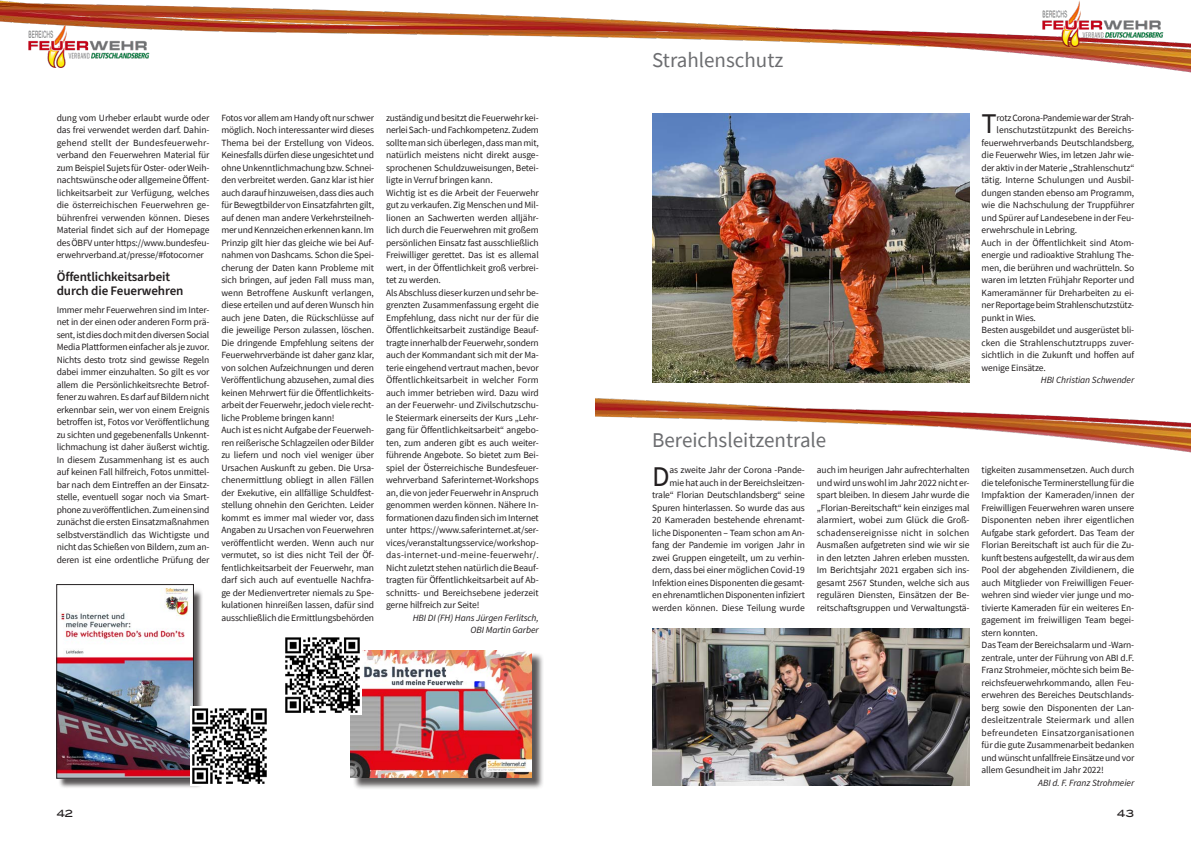
<style>
.page{position:relative;width:1191px;height:842px;background:#fff}
.page>*{position:absolute;margin:0;border:0;box-sizing:border-box;transform-origin:0 0}
._2020_Text{font:28.6px "Source Sans Pro";color:#231f20}
._2020_Pagina{font:21px "Source Sans Pro";color:#6c6d70}
._2020_Zwischentitel{font:600 13px/14px "Source Sans Pro";letter-spacing:-.01em;color:#231f20}
.t1{font:500 10px "Blair ITC";color:#231f20}
._2020_Text-2{font:9.5px/12.5px "Source Sans Pro";letter-spacing:-.01em;color:#231f20;text-align:justify}
._2020_Autor{font:italic 9.5px "Source Sans Pro";letter-spacing:-.01em;color:#231f20}
</style>
<div class="page">
<img style="left:0;top:0;width:1191px;height:73px">
<img style="left:595px;top:379px;width:596px;height:74px">
<img style="left:1037px;top:0;width:127px;height:47px">
<img style="left:652px;top:628px;width:317px;height:157px">
<img style="left:652px;top:113px;width:317px;height:270px">
<div style="left:352px;top:652px;width:192px;height:138px;background:#231f20;opacity:.75"></div>
<img style="left:351px;top:651px;width:180px;height:127px">
<div style="left:58px;top:586px;width:146px;height:202px;background:#231f20;opacity:.75"></div>
<img style="left:59px;top:588px;width:133px;height:188px">
<div style="left:57px;top:584px;width:137px;height:194px;border:1px solid #231f20"></div>
<img style="left:190px;top:707px;width:77px;height:78px">
<img style="left:285px;top:637px;width:77px;height:78px">
<p class="_2020_Text-2" style="left:57px;top:111px;width:154px">dung vom Urheber erlaubt wurde oder das frei verwendet werden darf. Dahin&shy;gehend stellt der Bundesfeuerwehr&shy;verband den Feuerwehren Material für zum Beispiel Sujets für Oster- oder Weih&shy;nachtswünsche oder allgemeine Öffent&shy;lichkeitsarbeit zur Verfügung, welches die österreichischen Feuerwehren ge&shy;bührenfrei verwenden können. Dieses Material findet sich auf der Homepage des ÖBFV unter https://www.bundesfeu&shy;erwehrverband.at/presse/#fotocorner</p>
<p class="_2020_Zwischentitel" style="left:57px;top:270px;width:128px">Öffentlichkeitsarbeit durch die Feuerwehren</p>
<p class="_2020_Text-2" style="left:57px;top:303px;width:154px">Immer mehr Feuerwehren sind im Inter&shy;net in der einen oder anderen Form prä&shy;sent, ist dies doch mit den diversen Social Media Plattformen einfacher als je zuvor.<br>Nichts desto trotz sind gewisse Regeln dabei immer einzuhalten. So gilt es vor allem die Persönlichkeitsrechte Betrof&shy;fener zu wahren. Es darf auf Bildern nicht erkennbar sein, wer von einem Ereignis betroffen ist, Fotos vor Veröffentlichung zu sichten und gegebenenfalls Unkennt&shy;lichmachung ist daher äußerst wichtig.<br>In diesem Zusammenhang ist es auch auf keinen Fall hilfreich, Fotos unmittel&shy;bar nach dem Eintreffen an der Einsatz&shy;stelle, eventuell sogar noch via Smart&shy;phone zu veröffentlichen. Zum einen sind zunächst die ersten Einsatzmaßnahmen selbstverständlich das Wichtigste und nicht das Schießen von Bildern, zum an&shy;deren ist eine ordentliche Prüfung der</p>
<p class="_2020_Text-2" style="left:221px;top:111px;width:154px">Fotos vor allem am Handy oft nur schwer möglich. Noch interessanter wird dieses Thema bei der Erstellung von Videos.<br>Keinesfalls dürfen diese ungesichtet und ohne Unkenntlichmachung bzw. Schnei&shy;den verbreitet werden. Ganz klar ist hier auch darauf hinzuweisen, dass dies auch für Bewegtbilder von Einsatzfahrten gilt, auf denen man andere Verkehrsteilneh&shy;mer und Kennzeichen erkennen kann. Im Prinzip gilt hier das gleiche wie bei Auf&shy;nahmen von Dashcams. Schon die Spei&shy;cherung der Daten kann Probleme mit sich bringen, auf jeden Fall muss man, wenn Betroffene Auskunft verlangen, diese erteilen und auf deren Wunsch hin auch jene Daten, die Rückschlüsse auf die jeweilige Person zulassen, löschen.<br>Die dringende Empfehlung seitens der Feuerwehrverbände ist daher ganz klar, von solchen Aufzeichnungen und deren Veröffentlichung abzusehen, zumal dies keinen Mehrwert für die Öffentlichkeits&shy;arbeit der Feuerwehr, jedoch viele recht&shy;liche Probleme bringen kann!</p>
<p class="_2020_Text-2" style="left:221px;top:424px;width:154px">Auch ist es nicht Aufgabe der Feuerweh&shy;ren reißerische Schlagzeilen oder Bilder zu liefern und noch viel weniger über Ursachen Auskunft zu geben. Die Ursa&shy;chenermittlung obliegt in allen Fällen der Exekutive, ein allfällige Schuldfest&shy;stellung ohnehin den Gerichten. Leider kommt es immer mal wieder vor, dass Angaben zu Ursachen von Feuerwehren veröffentlicht werden. Wenn auch nur vermutet, so ist dies nicht Teil der Öf&shy;fentlichkeitsarbeit der Feuerwehr, man darf sich auch auf eventuelle Nachfra&shy;ge der Medienvertreter niemals zu Spe&shy;kulationen hinreißen lassen, dafür sind ausschließlich die Ermittlungsbehörden</p>
<p class="_2020_Text-2" style="left:386px;top:111px;width:154px">zuständig und besitzt die Feuerwehr kei&shy;nerlei Sach- und Fachkompetenz. Zudem sollte man sich überlegen, dass man mit, natürlich meistens nicht direkt ausge&shy;sprochenen Schuldzuweisungen, Betei&shy;ligte in Verruf bringen kann.</p>
<p class="_2020_Text-2" style="left:386px;top:186px;width:154px">Wichtig ist es die Arbeit der Feuerwehr gut zu verkaufen. Zig Menschen und Mil&shy;lionen an Sachwerten werden alljähr&shy;lich durch die Feuerwehren mit großem persönlichen Einsatz fast ausschließlich Freiwilliger gerettet. Das ist es allemal wert, in der Öffentlichkeit groß verbrei&shy;tet zu werden.</p>
<p class="_2020_Text-2" style="left:386px;top:286px;width:154px">Als Abschluss dieser kurzen und sehr be&shy;grenzten Zusammenfassung ergeht die Empfehlung, dass nicht nur der für die Öffentlichkeitsarbeit zuständige Beauf&shy;tragte innerhalb der Feuerwehr, sondern auch der Kommandant sich mit der Ma&shy;terie eingehend vertraut machen, bevor Öffentlichkeitsarbeit in welcher Form auch immer betrieben wird. Dazu wird an der Feuerwehr- und Zivilschutzschu&shy;le Steiermark einerseits der Kurs „Lehr&shy;gang für Öffentlichkeitsarbeit“ angebo&shy;ten, zum anderen gibt es auch weiter&shy;führende Angebote. So bietet zum Bei&shy;spiel der Österreichische Bundesfeuer&shy;wehrverband Saferinternet-Workshops an, die von jeder Feuerwehr in Anspruch genommen werden können. Nähere In&shy;formationen dazu finden sich im Internet unter https://www.saferinternet.at/ser&shy;vices/veranstaltungsservice/workshop&shy;das-internet-und-meine-feuerwehr/.<br>Nicht zuletzt stehen natürlich die Beauf&shy;tragten für Öffentlichkeitsarbeit auf Ab&shy;schnitts- und Bereichsebene jederzeit gerne hilfreich zur Seite!</p>
<p class="_2020_Autor" style="left:413px;top:611px;width:128px">HBI DI (FH) Hans Jürgen Ferlitsch,</p>
<p class="_2020_Autor" style="left:470px;top:624px;width:70px">OBI Martin Garber</p>
<p class="_2020_Pagina" style="left:652px;top:46px;width:133px">Strahlenschutz</p>
<p class="_2020_Text" style="left:981px;top:105px;width:17px">T</p>
<p class="_2020_Text-2" style="left:996px;top:111px;width:139px">rotz Corona-Pandemie war der Strah-</p>
<p class="_2020_Text-2" style="left:996px;top:124px;width:139px">lenschutzstützpunkt des Bereichs-</p>
<p class="_2020_Text-2" style="left:981px;top:136px;width:154px">feuerwehrverbands Deutschlandsberg,</p>
<p class="_2020_Text-2" style="left:981px;top:149px;width:154px">die Feuerwehr Wies, im letzen Jahr wie-</p>
<p class="_2020_Text-2" style="left:981px;top:161px;width:154px">der aktiv in der Materie „Strahlenschutz“</p>
<p class="_2020_Text-2" style="left:981px;top:174px;width:154px">tätig. Interne Schulungen und Ausbil-</p>
<p class="_2020_Text-2" style="left:981px;top:186px;width:154px">dungen standen ebenso am Programm,</p>
<p class="_2020_Text-2" style="left:981px;top:199px;width:154px">wie die Nachschulung der Truppführer</p>
<p class="_2020_Text-2" style="left:981px;top:211px;width:154px">und Spürer auf Landesebene in der Feu-</p>
<p class="_2020_Text-2" style="left:981px;top:224px;width:97px">erwehrschule in Lebring.</p>
<p class="_2020_Text-2" style="left:981px;top:236px;width:154px">Auch in der Öffentlichkeit sind Atom&shy;energie und radioaktive Strahlung The&shy;men, die berühren und wachrütteln. So waren im letzten Frühjahr Reporter und Kameramänner für Dreharbeiten zu ei&shy;ner Reportage beim Strahlenschutzstütz&shy;punkt in Wies.</p>
<p class="_2020_Text-2" style="left:981px;top:324px;width:154px">Besten ausgebildet und ausgerüstet bli&shy;cken die Strahlenschutztrupps zuver&shy;sichtlich in die Zukunft und hoffen auf wenige Einsätze.</p>
<p class="_2020_Autor" style="left:1040px;top:374px;width:95px">HBI Christian Schwender</p>
<p class="_2020_Pagina" style="left:652px;top:426px;width:176px">Bereichsleitzentrale</p>
<p class="_2020_Text" style="left:652px;top:458px;width:19px">D</p>
<p class="_2020_Text-2" style="left:652px;top:464px;width:154px;text-align:right">as zweite Jahr der Corona -Pande-<br>mie hat auch in der Bereichsleitzen&shy;trale“ Florian Deutschlandsberg“ seine Spuren hinterlassen. So wurde das aus 20 Kameraden bestehende ehrenamt&shy;liche Disponenten – Team schon am An&shy;fang der Pandemie im vorigen Jahr in zwei Gruppen eingeteilt, um zu verhin&shy;dern, dass bei einer möglichen Covid-19<br>Infektion eines Disponenten die gesamt&shy;en ehrenamtlichen Disponenten infiziert werden können. Diese Teilung wurde</p>
<p class="_2020_Text-2" style="left:817px;top:464px;width:154px">auch im heurigen Jahr aufrechterhalten und wird uns wohl im Jahr 2022 nicht er&shy;spart bleiben. In diesem Jahr wurde die „Florian-Bereitschaft“ kein einziges mal alarmiert, wobei zum Glück die Groß&shy;schadensereignisse nicht in solchen Ausmaßen aufgetreten sind wie wir sie in den letzten Jahren erleben mussten.<br>Im Berichtsjahr 2021 ergaben sich ins&shy;gesamt 2567 Stunden, welche sich aus regulären Diensten, Einsätzen der Be&shy;reitschaftsgruppen und Verwaltungstä-</p>
<p class="_2020_Text-2" style="left:981px;top:464px;width:154px">tigkeiten zusammensetzen. Auch durch die telefonische Terminerstellung für die Impfaktion der Kameraden/innen der Freiwilligen Feuerwehren waren unsere Disponenten neben ihrer eigentlichen Aufgabe stark gefordert. Das Team der Florian Bereitschaft ist auch für die Zu&shy;kunft bestens aufgestellt, da wir aus dem Pool der abgehenden Zivildienern, die auch Mitglieder von Freiwilligen Feuer&shy;wehren sind wieder vier junge und mo&shy;tivierte Kameraden für ein weiteres En&shy;gagement im freiwilligen Team begei&shy;stern konnten.</p>
<p class="_2020_Text-2" style="left:981px;top:639px;width:154px">Das Team der Bereichsalarm und -Warn&shy;zentrale, unter der Führung von ABI d.F.<br>Franz Strohmeier, möchte sich beim Be&shy;reichsfeuerwehrkommando, allen Feu&shy;erwehren des Bereiches Deutschlands&shy;berg sowie den Disponenten der Lan&shy;desleitzentrale Steiermark und allen befreundeten Einsatzorganisationen für die gute Zusammenarbeit bedanken und wünscht unfallfreie Einsätze und vor allem Gesundheit im Jahr 2022!</p>
<p class="_2020_Autor" style="left:1038px;top:776px;width:97px">ABI d. F. Franz Strohmeier</p>
<p class="t1" style="left:57px;top:807px;width:18px">42</p>
<p class="t1" style="left:1117px;top:807px;width:19px">43</p>
</div>
